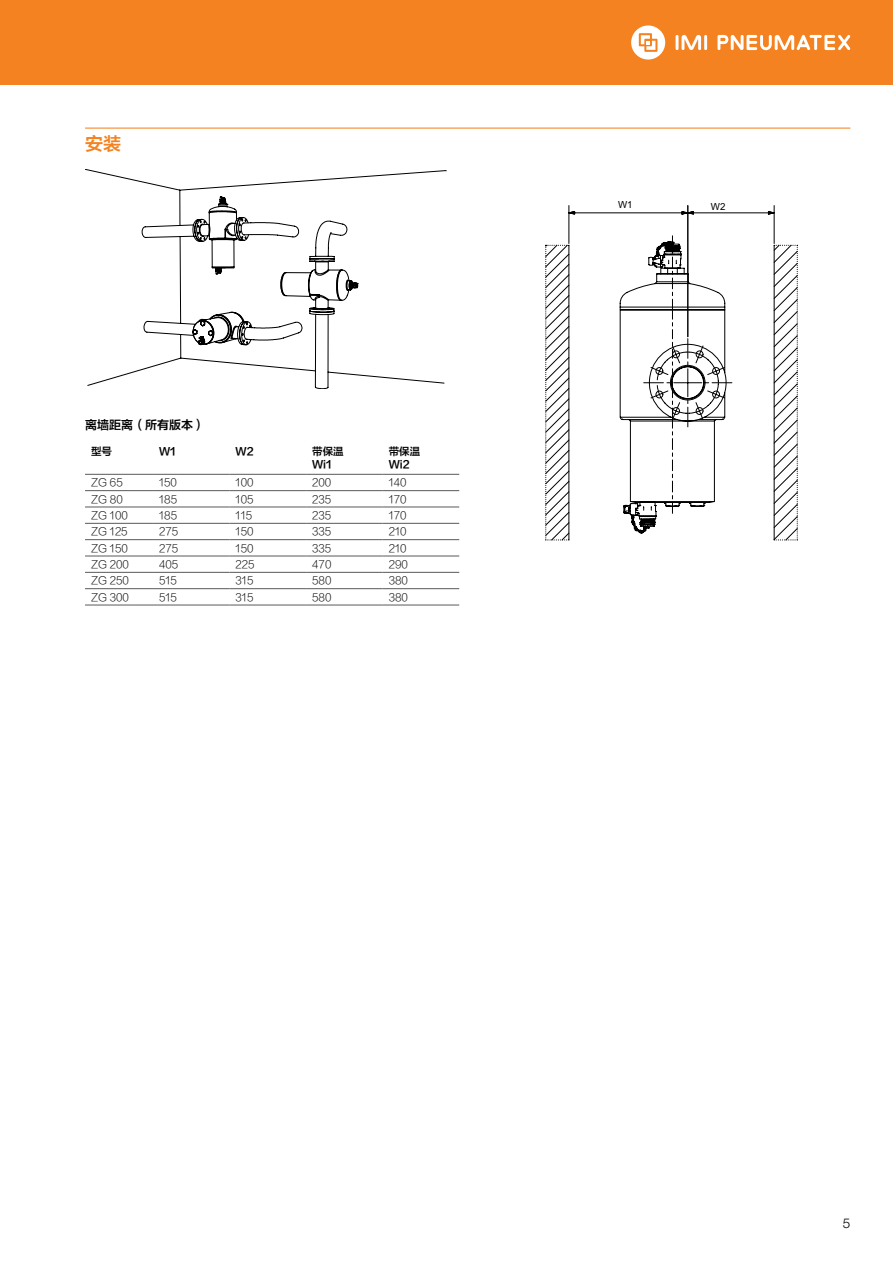
<style>
.page{position:relative;width:893px;height:1263px;background:#fff}
.page>*{position:absolute;margin:0;border:0;box-sizing:border-box;transform-origin:0 0}
.t1{font:18px "FZLTZCHJW GB1 0";color:#f58220}
.t2{font:300 13.5px "Helvetica Neue LT Std";color:#000}
.t3{font:12px "FZLTZCHJW GB1 0";color:#000}
.t4{font:10.5px "FZLTXHJW GB1 0";color:#000}
.t5{font:10.5px/12.6px "FZLTZCHJW GB1 0";color:#000}
.t6{font:9.75px "Arial";color:#000}
</style>
<div class="page">
<div style="left:0;top:0;width:893px;height:85px;background:#f58220"></div>
<hr style="left:704px;top:35px;width:3px;height:15px;background:#fff">
<svg style="left:676px;top:35px;width:25px;height:15px"></svg>
<svg style="left:631px;top:25px;width:34px;height:35px"></svg>
<svg style="left:717px;top:35px;width:133px;height:15px"></svg>
<hr style="left:85px;top:128px;width:765px;height:1px;background:#f58220">
<hr style="left:85px;top:474px;width:68px;height:1px;background:#58595b">
<hr style="left:153px;top:474px;width:77px;height:1px;background:#58595b">
<hr style="left:230px;top:474px;width:76px;height:1px;background:#58595b">
<hr style="left:306px;top:474px;width:77px;height:1px;background:#58595b">
<hr style="left:383px;top:474px;width:76px;height:1px;background:#58595b">
<hr style="left:85px;top:490px;width:68px;height:1px;background:#58595b">
<hr style="left:153px;top:490px;width:77px;height:1px;background:#58595b">
<hr style="left:230px;top:490px;width:76px;height:1px;background:#58595b">
<hr style="left:306px;top:490px;width:77px;height:1px;background:#58595b">
<hr style="left:383px;top:490px;width:76px;height:1px;background:#58595b">
<hr style="left:85px;top:507px;width:68px;height:1px;background:#58595b">
<hr style="left:153px;top:507px;width:77px;height:1px;background:#58595b">
<hr style="left:230px;top:507px;width:76px;height:1px;background:#58595b">
<hr style="left:306px;top:507px;width:77px;height:1px;background:#58595b">
<hr style="left:383px;top:507px;width:76px;height:1px;background:#58595b">
<hr style="left:85px;top:523px;width:68px;height:1px;background:#58595b">
<hr style="left:153px;top:523px;width:77px;height:1px;background:#58595b">
<hr style="left:230px;top:523px;width:76px;height:1px;background:#58595b">
<hr style="left:306px;top:523px;width:77px;height:1px;background:#58595b">
<hr style="left:383px;top:523px;width:76px;height:1px;background:#58595b">
<hr style="left:85px;top:539px;width:68px;height:1px;background:#58595b">
<hr style="left:153px;top:539px;width:77px;height:1px;background:#58595b">
<hr style="left:230px;top:539px;width:76px;height:1px;background:#58595b">
<hr style="left:306px;top:539px;width:77px;height:1px;background:#58595b">
<hr style="left:383px;top:539px;width:76px;height:1px;background:#58595b">
<hr style="left:85px;top:556px;width:68px;height:1px;background:#58595b">
<hr style="left:153px;top:556px;width:77px;height:1px;background:#58595b">
<hr style="left:230px;top:556px;width:76px;height:1px;background:#58595b">
<hr style="left:306px;top:556px;width:77px;height:1px;background:#58595b">
<hr style="left:383px;top:556px;width:76px;height:1px;background:#58595b">
<hr style="left:85px;top:572px;width:68px;height:1px;background:#58595b">
<hr style="left:153px;top:572px;width:77px;height:1px;background:#58595b">
<hr style="left:230px;top:572px;width:76px;height:1px;background:#58595b">
<hr style="left:306px;top:572px;width:77px;height:1px;background:#58595b">
<hr style="left:383px;top:572px;width:76px;height:1px;background:#58595b">
<hr style="left:85px;top:588px;width:68px;height:1px;background:#58595b">
<hr style="left:85px;top:605px;width:68px;height:1px;background:#58595b">
<hr style="left:153px;top:588px;width:77px;height:1px;background:#58595b">
<hr style="left:153px;top:605px;width:77px;height:1px;background:#58595b">
<hr style="left:230px;top:588px;width:76px;height:1px;background:#58595b">
<hr style="left:230px;top:605px;width:76px;height:1px;background:#58595b">
<hr style="left:306px;top:588px;width:77px;height:1px;background:#58595b">
<hr style="left:306px;top:605px;width:77px;height:1px;background:#58595b">
<hr style="left:383px;top:588px;width:76px;height:1px;background:#58595b">
<hr style="left:383px;top:605px;width:76px;height:1px;background:#58595b">
<svg style="left:85px;top:169px;width:361px;height:220px"></svg>
<svg style="left:192px;top:196px;width:166px;height:149px"></svg>
<svg style="left:546px;top:244px;width:251px;height:296px"></svg>
<svg style="left:567px;top:205px;width:209px;height:209px"></svg>
<h1 class="t1" style="left:85px;top:134px;width:37px">安装</h1>
<p class="t3" style="left:85px;top:418px;width:121px">离墙距离（所有版本）</p>
<p class="t5" style="left:91px;top:446px;width:22px">型号</p>
<p class="t5" style="left:159px;top:446px;width:18px">W1</p>
<p class="t5" style="left:236px;top:446px;width:20px">W2</p>
<p class="t5" style="left:312px;top:446px;width:33px">带保温<br>Wi1</p>
<p class="t5" style="left:389px;top:446px;width:33px">带保温<br>Wi2</p>
<p class="t4" style="left:91px;top:477px;width:33px">ZG 65</p>
<p class="t4" style="left:159px;top:477px;width:19px">150</p>
<p class="t4" style="left:236px;top:477px;width:19px">100</p>
<p class="t4" style="left:312px;top:477px;width:21px">200</p>
<p class="t4" style="left:389px;top:477px;width:19px">140</p>
<p class="t4" style="left:91px;top:493px;width:33px">ZG 80</p>
<p class="t4" style="left:159px;top:493px;width:19px">185</p>
<p class="t4" style="left:236px;top:493px;width:19px">105</p>
<p class="t4" style="left:312px;top:493px;width:21px">235</p>
<p class="t4" style="left:389px;top:493px;width:19px">170</p>
<p class="t4" style="left:91px;top:510px;width:38px">ZG 100</p>
<p class="t4" style="left:159px;top:510px;width:19px">185</p>
<p class="t4" style="left:236px;top:510px;width:18px">115</p>
<p class="t4" style="left:312px;top:510px;width:21px">235</p>
<p class="t4" style="left:389px;top:510px;width:19px">170</p>
<p class="t4" style="left:91px;top:526px;width:38px">ZG 125</p>
<p class="t4" style="left:159px;top:526px;width:21px">275</p>
<p class="t4" style="left:236px;top:526px;width:19px">150</p>
<p class="t4" style="left:312px;top:526px;width:21px">335</p>
<p class="t4" style="left:389px;top:526px;width:19px">210</p>
<p class="t4" style="left:91px;top:542px;width:38px">ZG 150</p>
<p class="t4" style="left:159px;top:542px;width:21px">275</p>
<p class="t4" style="left:236px;top:542px;width:19px">150</p>
<p class="t4" style="left:312px;top:542px;width:21px">335</p>
<p class="t4" style="left:389px;top:542px;width:19px">210</p>
<p class="t4" style="left:91px;top:559px;width:39px">ZG 200</p>
<p class="t4" style="left:159px;top:559px;width:21px">405</p>
<p class="t4" style="left:236px;top:559px;width:21px">225</p>
<p class="t4" style="left:312px;top:559px;width:21px">470</p>
<p class="t4" style="left:389px;top:559px;width:21px">290</p>
<p class="t4" style="left:91px;top:575px;width:39px">ZG 250</p>
<p class="t4" style="left:159px;top:575px;width:19px">515</p>
<p class="t4" style="left:236px;top:575px;width:19px">315</p>
<p class="t4" style="left:312px;top:575px;width:21px">580</p>
<p class="t4" style="left:389px;top:575px;width:21px">380</p>
<p class="t4" style="left:91px;top:591px;width:40px">ZG 300</p>
<p class="t4" style="left:159px;top:591px;width:19px">515</p>
<p class="t4" style="left:236px;top:591px;width:19px">315</p>
<p class="t4" style="left:312px;top:591px;width:21px">580</p>
<p class="t4" style="left:389px;top:591px;width:21px">380</p>
<p class="t6" style="left:618px;top:198px;width:16px">W1</p>
<p class="t6" style="left:711px;top:200px;width:16px">W2</p>
<p class="t2" style="left:843px;top:1215px;width:9px">5</p>
</div>
